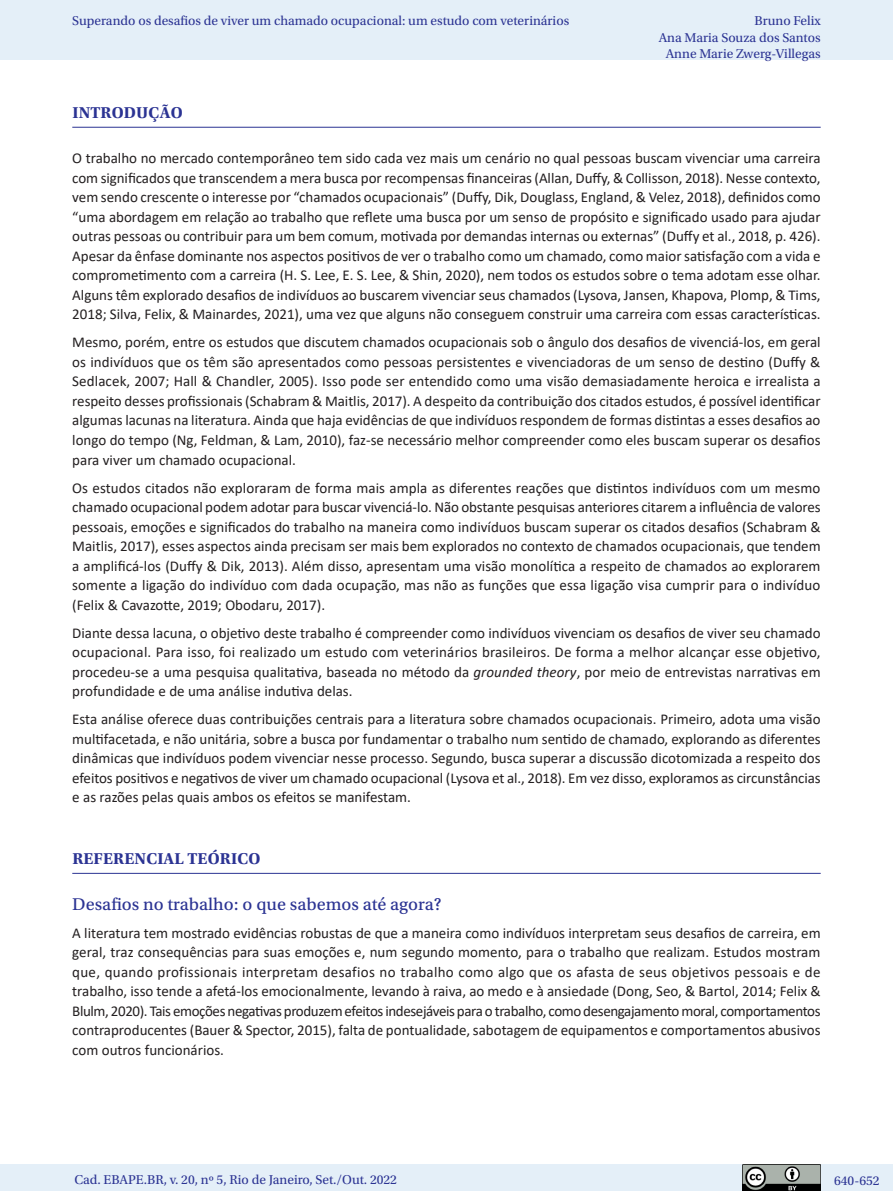
<style>
.page{position:relative;width:893px;height:1191px;background:#fff}
.page>*{position:absolute;margin:0;border:0;box-sizing:border-box;transform-origin:0 0}
._07_2_sub2{font:18px "Utopia Std Capt";color:#2b3393}
._07_1_sub_1{font:700 16.5px "Utopia Std";letter-spacing:.01em;color:#2b3393}
._06_0_texto{font:15px/19.5px "Calibri";color:#231f20;text-align:justify}
.t1{font:13.5px/16.5px "Utopia Std";color:#2b3393;text-align:right}
.s1{font-style:italic}
</style>
<div class="page">
<div style="left:0;top:0;width:893px;height:60px;background:#e4eff8"></div>
<div style="left:0;top:1164px;width:893px;height:27px;background:#e4eff8"></div>
<img style="left:743px;top:1164px;width:78px;height:27px">
<hr style="left:72px;top:127px;width:749px;height:1px;background:#2b3393">
<hr style="left:72px;top:873px;width:749px;height:1px;background:#2b3393">
<p class="t1" style="left:72px;top:13px;width:498px">Superando os desafios de viver um chamado ocupacional: um estudo com veterinários</p>
<p class="t1" style="left:659px;top:13px;width:163px">Bruno Felix<br>Ana Maria Souza dos Santos<br>Anne Marie Zwerg-Villegas</p>
<p class="_07_1_sub_1" style="left:72px;top:103px;width:112px">INTRODUÇÃO</p>
<p class="_06_0_texto" style="left:72px;top:148px;width:750px">O trabalho no mercado contemporâneo tem sido cada vez mais um cenário no qual pessoas buscam vivenciar uma carreira com significados que transcendem a mera busca por recompensas financeiras (Allan, Duffy, &amp; Collisson, 2018). Nesse contexto, vem sendo crescente o interesse por “chamados ocupacionais” (Duffy, Dik, Douglass, England, &amp; Velez, 2018), definidos como “uma abordagem em relação ao trabalho que reflete uma busca por um senso de propósito e significado usado para ajudar outras pessoas ou contribuir para um bem comum, motivada por demandas internas ou externas” (Duffy et al., 2018, p. 426).<br>Apesar da ênfase dominante nos aspectos positivos de ver o trabalho como um chamado, como maior satisfação com a vida e comprometimento com a carreira (H. S. Lee, E. S. Lee, &amp; Shin, 2020), nem todos os estudos sobre o tema adotam esse olhar.<br>Alguns têm explorado desafios de indivíduos ao buscarem vivenciar seus chamados (Lysova, Jansen, Khapova, Plomp, &amp; Tims, 2018; Silva, Felix, &amp; Mainardes, 2021), uma vez que alguns não conseguem construir uma carreira com essas características.</p>
<p class="_06_0_texto" style="left:72px;top:332px;width:750px">Mesmo, porém, entre os estudos que discutem chamados ocupacionais sob o ângulo dos desafios de vivenciá-los, em geral os indivíduos que os têm são apresentados como pessoas persistentes e vivenciadoras de um senso de destino (Duffy &amp; Sedlacek, 2007; Hall &amp; Chandler, 2005). Isso pode ser entendido como uma visão demasiadamente heroica e irrealista a respeito desses profissionais (Schabram &amp; Maitlis, 2017). A despeito da contribuição dos citados estudos, é possível identificar algumas lacunas na literatura. Ainda que haja evidências de que indivíduos respondem de formas distintas a esses desafios ao longo do tempo (Ng, Feldman, &amp; Lam, 2010), faz-se necessário melhor compreender como eles buscam superar os desafios para viver um chamado ocupacional.</p>
<p class="_06_0_texto" style="left:72px;top:477px;width:750px">Os estudos citados não exploraram de forma mais ampla as diferentes reações que distintos indivíduos com um mesmo chamado ocupacional podem adotar para buscar vivenciá-lo. Não obstante pesquisas anteriores citarem a influência de valores pessoais, emoções e significados do trabalho na maneira como indivíduos buscam superar os citados desafios (Schabram &amp; Maitlis, 2017), esses aspectos ainda precisam ser mais bem explorados no contexto de chamados ocupacionais, que tendem a amplificá-los (Duffy &amp; Dik, 2013). Além disso, apresentam uma visão monolítica a respeito de chamados ao explorarem somente a ligação do indivíduo com dada ocupação, mas não as funções que essa ligação visa cumprir para o indivíduo (Felix &amp; Cavazotte, 2019; Obodaru, 2017).</p>
<p class="_06_0_texto" style="left:72px;top:622px;width:750px">Diante dessa lacuna, o objetivo deste trabalho é compreender como indivíduos vivenciam os desafios de viver seu chamado ocupacional. Para isso, foi realizado um estudo com veterinários brasileiros. De forma a melhor alcançar esse objetivo, procedeu-se a uma pesquisa qualitativa, baseada no método da <span class="s1">grounded theory</span>, por meio de entrevistas narrativas em profundidade e de uma análise indutiva delas.</p>
<p class="_06_0_texto" style="left:72px;top:709px;width:750px">Esta análise oferece duas contribuições centrais para a literatura sobre chamados ocupacionais. Primeiro, adota uma visão multifacetada, e não unitária, sobre a busca por fundamentar o trabalho num sentido de chamado, explorando as diferentes dinâmicas que indivíduos podem vivenciar nesse processo. Segundo, busca superar a discussão dicotomizada a respeito dos efeitos positivos e negativos de viver um chamado ocupacional (Lysova et al., 2018). Em vez disso, exploramos as circunstâncias e as razões pelas quais ambos os efeitos se manifestam.</p>
<p class="_07_1_sub_1" style="left:72px;top:849px;width:189px">REFERENCIAL TEÓRICO</p>
<p class="_07_2_sub2" style="left:72px;top:894px;width:371px">Desafios no trabalho: o que sabemos até agora?</p>
<p class="_06_0_texto" style="left:72px;top:922px;width:750px">A literatura tem mostrado evidências robustas de que a maneira como indivíduos interpretam seus desafios de carreira, em geral, traz consequências para suas emoções e, num segundo momento, para o trabalho que realizam. Estudos mostram que, quando profissionais interpretam desafios no trabalho como algo que os afasta de seus objetivos pessoais e de trabalho, isso tende a afetá-los emocionalmente, levando à raiva, ao medo e à ansiedade (Dong, Seo, &amp; Bartol, 2014; Felix &amp; Blulm, 2020). Tais emoções negativas produzem efeitos indesejáveis para o trabalho, como desengajamento moral, comportamentos contraproducentes (Bauer &amp; Spector, 2015), falta de pontualidade, sabotagem de equipamentos e comportamentos abusivos com outros funcionários.</p>
<p class="t1" style="left:74px;top:1171px;width:324px">Cad. EBAPE.BR, v. 20, nº 5, Rio de Janeiro, Set./Out. 2022</p>
<p class="t1" style="left:834px;top:1172px;width:47px">640-652</p>
</div>
